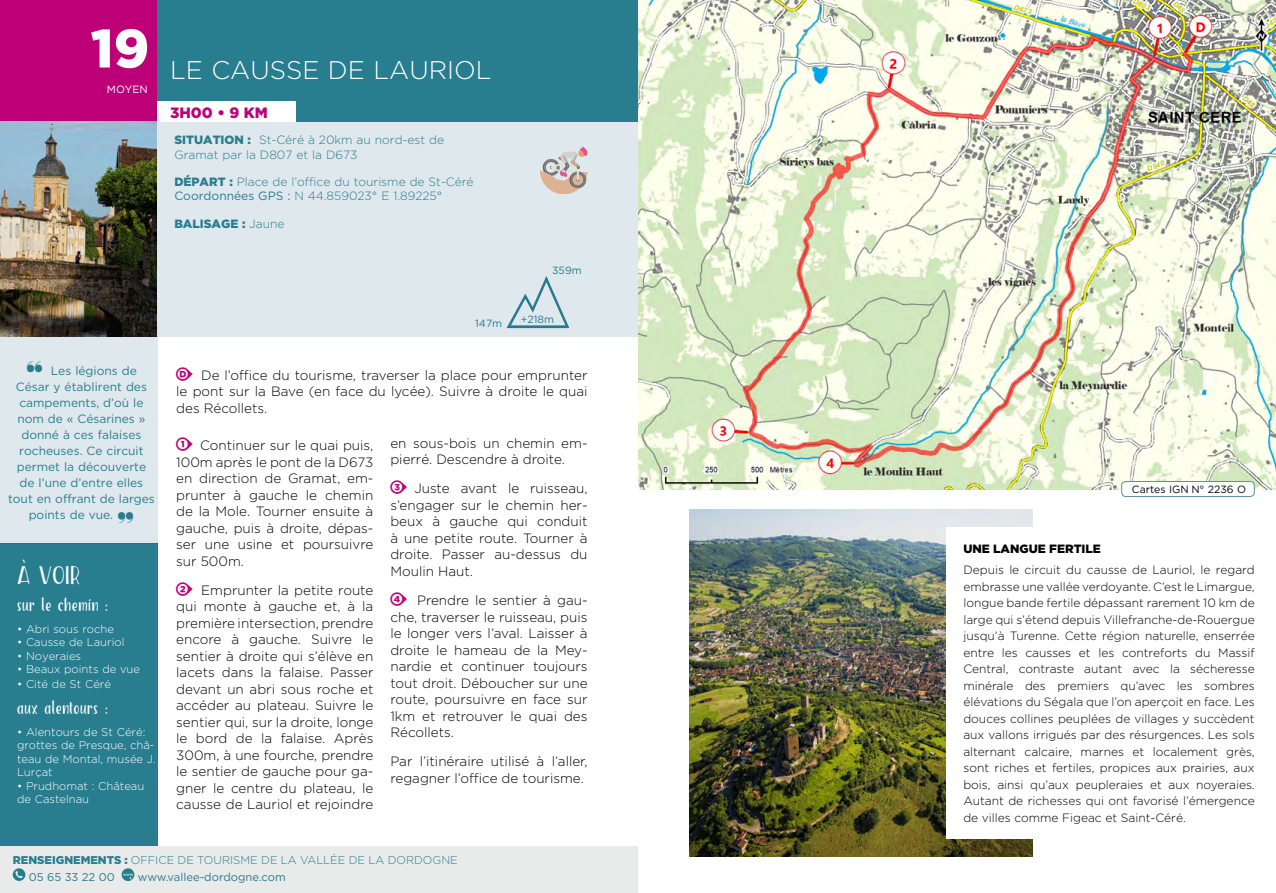
<style>
.page{position:relative;width:1276px;height:893px;background:#fff}
.page>*{position:absolute;margin:0;border:0;box-sizing:border-box;transform-origin:0 0}
.t1{font:900 54px "Gotham HTF";color:#fff}
.t2{font:300 25.5px "Gotham HTF";color:#fff}
.t3{font:18px "The Salvador Condensed";color:#fff}
.t4{font:900 15px "Gotham HTF";color:#bd0078}
.Intro{font:300 13.5px/16.5px "Gotham HTF";color:#000;text-align:justify}
.t5{font:13.5px "The Salvador Condensed";color:#fff}
.Intro-2{font:300 12px/16.5px "Gotham HTF";color:#000;text-align:justify}
.t6{font:12px/16px "Gotham HTF";color:#287d8f;text-align:center}
.t7{font:300 12px/14.4px "Gotham HTF";color:#287d8f}
.Intro-3{font:900 12px "Gotham HTF";color:#000}
.t8{font:900 12px "Gotham HTF";color:#287d8f}
.t9{font:300 11.25px/13.5px "Gotham HTF";color:#fff}
.Intro-4{font:300 11.25px/16.5px "Gotham HTF";color:#287d8f}
.Intro-5{font:11.25px "Gotham HTF";color:#287d8f}
.t10{font:10.5px "Gotham HTF";color:#000}
.t11{font:10.5px "Gotham HTF";color:#287d8f}
.t12{font:10.5px "Gotham HTF";color:#fff}
.s1{font-weight:900}
.s2{font-weight:400}
.s3{font-weight:300}
.s4{font-family:"Arial Unicode MS";font-size:25.5px}
</style>
<div class="page">
<div style="left:0;top:0;width:638px;height:122px;background:#287d8f"></div>
<div style="left:157px;top:101px;width:139px;height:21px;background:#fff"></div>
<div style="left:157px;top:122px;width:481px;height:214px;background:#dfe8ec"></div>
<div style="left:0;top:0;width:157px;height:122px;background:#bd0078"></div>
<div style="left:0;top:543px;width:158px;height:303px;background:#287d8f"></div>
<div style="left:0;top:336px;width:158px;height:207px;background:#dfe8ec"></div>
<svg style="left:540px;top:146px;width:48px;height:48px"></svg>
<img style="left:638px;top:0;width:638px;height:489px">
<img style="left:689px;top:510px;width:343px;height:347px">
<div style="left:946px;top:528px;width:325px;height:311px;background:#fff"></div>
<div style="left:1121px;top:481px;width:133px;height:15px;background:#fff;border-radius:4px"></div>
<div style="left:1121px;top:481px;width:133px;height:16px;border:1px solid #608da3;border-radius:4px"></div>
<img style="left:0;top:122px;width:157px;height:214px">
<svg style="left:506px;top:276px;width:64px;height:53px"></svg>
<div style="left:0;top:846px;width:638px;height:47px;background:#e9eaea"></div>
<svg style="left:13px;top:868px;width:12px;height:13px"></svg>
<svg style="left:122px;top:868px;width:12px;height:13px"></svg>
<p class="t1" style="left:91px;top:17px;width:60px">19</p>
<p class="t12" style="left:107px;top:84px;width:42px">MOYEN</p>
<p class="t2" style="left:170px;top:56px;width:323px">LE CAUSSE DE LAURIOL</p>
<p class="t4" style="left:170px;top:104px;width:99px">3H00 • 9 KM</p>
<p class="t7" style="left:174px;top:133px;width:271px"><span class="s1">SITUATION :</span> St-Céré à 20km au nord-est de<br>Gramat par la D807 et la D673</p>
<p class="t7" style="left:174px;top:174px;width:301px"><span class="s1">DÉPART :</span> Place de l’office du tourisme de St-Céré<br><span class="s2">Coordonnées GPS :</span> N 44.859023° E 1.89225°</p>
<p class="t8" style="left:174px;top:216px;width:112px">BALISAGE : <span class="s3">Jaune</span></p>
<p class="t11" style="left:552px;top:264px;width:31px">359m</p>
<p class="t6" style="left:8px;top:362px;width:148px"><span class="s4">❝</span> Les légions de<br>César y établirent des campements, d’où le nom de « Césarines » donné à ces falaises rocheuses. Ce circuit permet la découverte de l’une d’entre elles tout en offrant de larges points de vue. <span class="s4">❞</span></p>
<p class="t3" style="left:17px;top:568px;width:65px">À VOIR</p>
<p class="t5" style="left:17px;top:598px;width:93px">sur le chemin :</p>
<p class="t9" style="left:17px;top:622px;width:98px">• Abri sous roche</p>
<p class="t9" style="left:17px;top:635px;width:109px">• Causse de Lauriol</p>
<p class="t9" style="left:17px;top:649px;width:66px">• Noyeraies</p>
<p class="t9" style="left:17px;top:662px;width:125px">• Beaux points de vue</p>
<p class="t9" style="left:17px;top:677px;width:95px">• Cité de St Céré</p>
<p class="t5" style="left:17px;top:701px;width:93px">aux alentours :</p>
<p class="t9" style="left:17px;top:725px;width:140px">• Alentours de St Céré: grottes de Presque, châ&shy;teau de Montal, musée J.<br>Lurçat</p>
<p class="t9" style="left:17px;top:779px;width:129px">• Prudhomat : Château de Castelnau</p>
<p class="t11" style="left:475px;top:317px;width:29px">147m</p>
<p class="t11" style="left:521px;top:313px;width:35px">+218m</p>
<p class="Intro" style="left:176px;top:366px;width:413px;text-indent:25px">De l’office du tourisme, traverser la place pour emprunter le pont sur la Bave (en face du lycée). Suivre à droite le quai des Récollets.</p>
<p class="Intro" style="left:176px;top:437px;width:199px;text-indent:24px">Continuer sur le quai puis, 100m après le pont de la D673 en direction de Gramat, em&shy;prunter à gauche le chemin de la Mole. Tourner ensuite à gauche, puis à droite, dépas&shy;ser une usine et poursuivre sur 500m.</p>
<p class="Intro" style="left:176px;top:582px;width:199px;text-indent:25px">Emprunter la petite route qui monte à gauche et, à la première intersection, prendre encore à gauche. Suivre le sentier à droite qui s’élève en lacets dans la falaise. Passer devant un abri sous roche et accéder au plateau. Suivre le sentier qui, sur la droite, longe le bord de la falaise. Après 300m, à une fourche, prendre le sentier de gauche pour ga&shy;gner le centre du plateau, le causse de Lauriol et rejoindre</p>
<p class="Intro" style="left:390px;top:434px;width:199px">en sous-bois un chemin em&shy;pierré. Descendre à droite.</p>
<p class="Intro" style="left:390px;top:480px;width:199px;text-indent:24px">Juste avant le ruisseau, s’engager sur le chemin her&shy;beux à gauche qui conduit à une petite route. Tourner à droite. Passer au-dessus du Moulin Haut.</p>
<p class="Intro" style="left:390px;top:592px;width:199px;text-indent:27px">Prendre le sentier à gau&shy;che, traverser le ruisseau, puis le longer vers l’aval. Laisser à droite le hameau de la Mey&shy;nardie et continuer toujours tout droit. Déboucher sur une route, poursuivre en face sur 1km et retrouver le quai des Récollets.</p>
<p class="Intro" style="left:390px;top:753px;width:199px">Par l’itinéraire utilisé à l’aller, regagner l’office de tourisme.</p>
<p class="Intro-4" style="left:29px;top:852px;width:430px;text-indent:-16px"><span class="s1">RENSEIGNEMENTS :</span> OFFICE DE TOURISME DE LA VALLÉE DE LA DORDOGNE<br><span class="s2">05 65 33 22 00</span></p>
<p class="Intro-5" style="left:138px;top:871px;width:150px">www.vallee-dordogne.com</p>
<p class="t10" style="left:1132px;top:483px;width:116px">Cartes IGN N° 2236 O</p>
<p class="Intro-3" style="left:963px;top:542px;width:139px">UNE LANGUE FERTILE</p>
<p class="Intro-2" style="left:963px;top:561px;width:293px">Depuis le circuit du causse de Lauriol, le regard embrasse une vallée verdoyante. C’est le Limargue, longue bande fertile dépassant rarement 10 km de large qui s’étend depuis Villefranche-de-Rouergue jusqu’à Turenne. Cette région naturelle, enserrée entre les causses et les contreforts du Massif Central, contraste autant avec la sécheresse minérale des premiers qu’avec les sombres élévations du Ségala que l’on aperçoit en face. Les douces collines peuplées de villages y succèdent aux vallons irrigués par des résurgences. Les sols alternant calcaire, marnes et localement grès, sont riches et fertiles, propices aux prairies, aux bois, ainsi qu’aux peupleraies et aux noyeraies.<br>Autant de richesses qui ont favorisé l’émergence de villes comme Figeac et Saint-Céré.</p>
</div>
